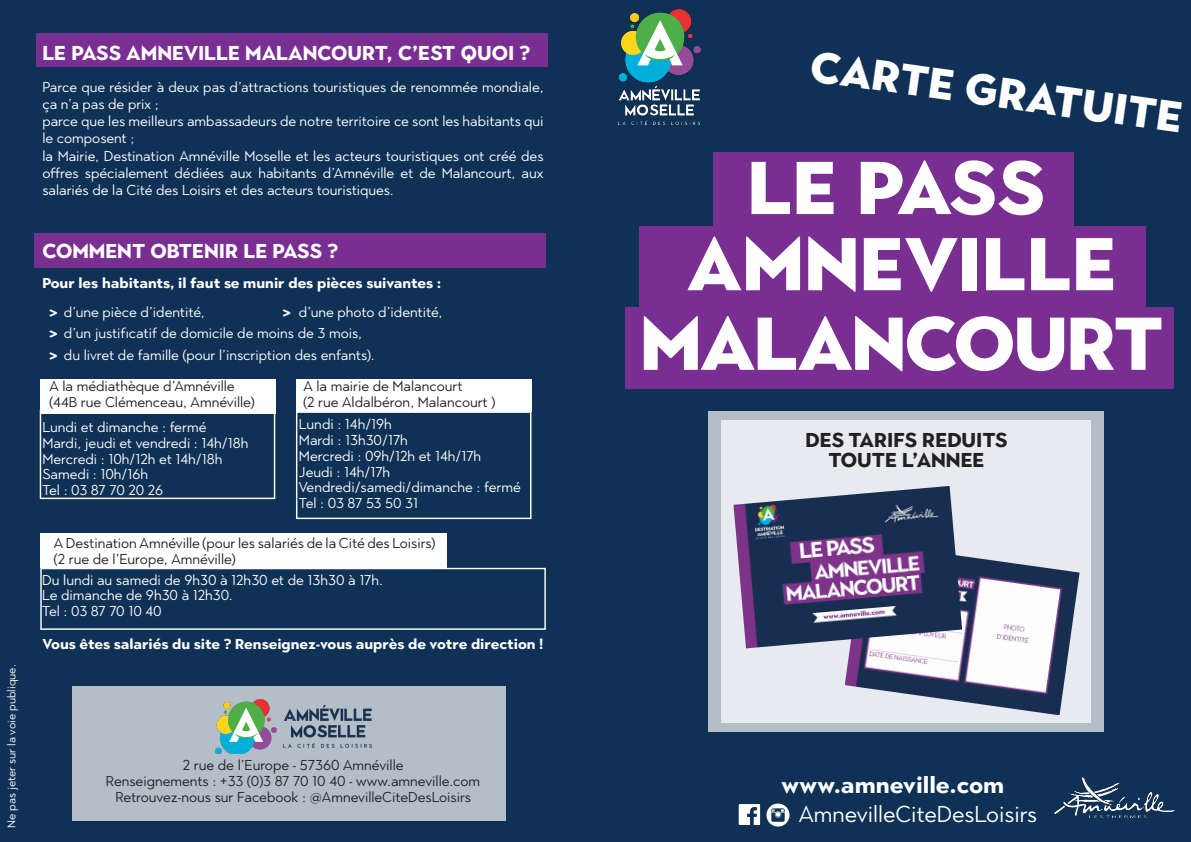
<style>
.page{position:relative;width:1191px;height:842px;background:#0f3155}
.page>*{position:absolute;margin:0;border:0;box-sizing:border-box;transform-origin:0 0}
.t1{font:900 74.5px "Town 10 Display";letter-spacing:-.015em;color:#fff}
.t2{font:900 43px "Town 10 Display";color:#fff}
.t3{font:22.9px "Town 80 Text";color:#fff}
.t4{font:700 22.9px "Town 80 Text";color:#fff}
.t5{font:700 20.1px "Town 80 Text";color:#fff}
.t6{font:700 20.1px "Town 80 Text";color:#231f20}
.t7{font:700 17.2px "Town 80 Text";color:#fff}
.t8{font:14.3px/17.2px "Town 80 Text";color:#fff}
.t9{font:14.3px "Town 80 Text";color:#231f20}
.t10{font:700 14.3px "Town 80 Text";color:#fff}
.t11{font:14.3px "Town 80 Text";letter-spacing:-.02em;color:#fff}
.t12{font:11.5px "Town 80 Text";color:#fff}
</style>
<div class="page">
<div style="left:40px;top:379px;width:235px;height:34px;background:#fff"></div>
<div style="left:296px;top:379px;width:235px;height:32px;background:#fff"></div>
<div style="left:40px;top:533px;width:406px;height:35px;background:#fff"></div>
<div style="left:36px;top:33px;width:512px;height:34px;background:#792e91"></div>
<div style="left:34px;top:233px;width:512px;height:35px;background:#792e91"></div>
<div style="left:72px;top:686px;width:433px;height:134px;background:#b3bec9"></div>
<div style="left:708px;top:411px;width:396px;height:321px;background:#b3bec9"></div>
<div style="left:713px;top:152px;width:360px;height:75px;background:#792e91"></div>
<div style="left:639px;top:226px;width:507px;height:81px;background:#792e91"></div>
<div style="left:625px;top:307px;width:548px;height:82px;background:#792e91"></div>
<div style="left:721px;top:420px;width:369px;height:302px;background:#e7eaee"></div>
<img style="left:845px;top:556px;width:234px;height:159px">
<img style="left:733px;top:486px;width:229px;height:162px">
<img style="left:1054px;top:777px;width:120px;height:41px">
<img style="left:215px;top:699px;width:156px;height:54px">
<div style="left:40px;top:409px;width:235px;height:90px;border:1px solid #fff"></div>
<div style="left:296px;top:411px;width:235px;height:108px;border:1px solid #fff"></div>
<div style="left:40px;top:568px;width:506px;height:62px;border:1px solid #fff"></div>
<img style="left:738px;top:804px;width:22px;height:21px">
<img style="left:766px;top:803px;width:23px;height:23px">
<img style="left:619px;top:10px;width:81px;height:115px">
<p class="t12" style="left:4px;top:827px;width:165px;rotate:-90deg">Ne pas jeter sur la voie publique.</p>
<p class="t5" style="left:42px;top:40px;width:489px">LE PASS AMNEVILLE MALANCOURT, C’EST QUOI ?</p>
<p class="t8" style="left:42px;top:78px;width:502px">Parce que résider à deux pas d’attractions touristiques de renommée mondiale, ça n’a pas de prix ;</p>
<p class="t8" style="left:42px;top:112px;width:503px">parce que les meilleurs ambassadeurs de notre territoire ce sont les habitants qui le composent ;</p>
<p class="t8" style="left:42px;top:147px;width:502px;text-align:justify">la Mairie, Destination Amnéville Moselle et les acteurs touristiques ont créé des offres spécialement dédiées aux habitants d’Amnéville et de Malancourt, aux salariés de la Cité des Loisirs et des acteurs touristiques.</p>
<p class="t5" style="left:42px;top:237px;width:297px">COMMENT OBTENIR LE PASS ?</p>
<p class="t10" style="left:42px;top:274px;width:400px">Pour les habitants, il faut se munir des pièces suivantes :</p>
<p class="t8" style="left:64px;top:303px;width:142px">d’une pièce d’identité,</p>
<p class="t8" style="left:299px;top:303px;width:145px">d’une photo d’identité,</p>
<p class="t8" style="left:64px;top:324px;width:300px">d’un justificatif de domicile de moins de 3 mois,</p>
<p class="t8" style="left:64px;top:346px;width:312px">du livret de famille (pour l’inscription des enfants).</p>
<p class="t7" style="left:48px;top:302px;width:11px">&gt;</p>
<p class="t7" style="left:282px;top:302px;width:11px">&gt;</p>
<p class="t7" style="left:48px;top:323px;width:11px">&gt;</p>
<p class="t7" style="left:48px;top:345px;width:11px">&gt;</p>
<p class="t9" style="left:49px;top:377px;width:187px">A la médiathèque d’Amnéville</p>
<p class="t9" style="left:49px;top:393px;width:207px">(44B rue Clémenceau, Amnéville)</p>
<p class="t8" style="left:42px;top:418px;width:165px">Lundi et dimanche : fermé</p>
<p class="t8" style="left:42px;top:434px;width:208px">Mardi, jeudi et vendredi : 14h/18h</p>
<p class="t8" style="left:42px;top:450px;width:182px">Mercredi : 10h/12h et 14h/18h</p>
<p class="t8" style="left:42px;top:466px;width:107px">Samedi : 10h/16h</p>
<p class="t11" style="left:42px;top:481px;width:122px">Tel : 03 87 70 20 26</p>
<p class="t9" style="left:303px;top:377px;width:161px">A la mairie de Malancourt</p>
<p class="t9" style="left:303px;top:393px;width:193px">(2 rue Aldalbéron, Malancourt )</p>
<p class="t8" style="left:299px;top:416px;width:94px">Lundi : 14h/19h</p>
<p class="t8" style="left:299px;top:431px;width:110px">Mardi : 13h30/17h</p>
<p class="t8" style="left:299px;top:447px;width:184px">Mercredi : 09h/12h et 14h/17h</p>
<p class="t8" style="left:299px;top:463px;width:93px">Jeudi : 14h/17h</p>
<p class="t8" style="left:299px;top:479px;width:223px">Vendredi/samedi/dimanche : fermé</p>
<p class="t11" style="left:299px;top:494px;width:121px">Tel : 03 87 53 50 31</p>
<p class="t9" style="left:54px;top:534px;width:383px">A Destination Amnéville (pour les salariés de la Cité des Loisirs)</p>
<p class="t9" style="left:54px;top:550px;width:183px">(2 rue de l’Europe, Amnéville)</p>
<p class="t8" style="left:42px;top:571px;width:342px">Du lundi au samedi de 9h30 à 12h30 et de 13h30 à 17h.</p>
<p class="t8" style="left:42px;top:587px;width:192px">Le dimanche de 9h30 à 12h30.</p>
<p class="t11" style="left:42px;top:602px;width:121px">Tel : 03 87 70 10 40</p>
<p class="t10" style="left:42px;top:634px;width:502px">Vous êtes salariés du site ? Renseignez-vous auprès de votre direction !</p>
<p class="t9" style="left:183px;top:756px;width:222px">2 rue de l’Europe - 57360 Amnéville</p>
<p class="t9" style="left:106px;top:772px;width:376px">Renseignements : +33 (0)3 87 70 10 40 - www.amneville.com</p>
<p class="t9" style="left:115px;top:788px;width:357px">Retrouvez-nous sur Facebook : @AmnevilleCiteDesLoisirs</p>
<p class="t2" style="left:814px;top:41px;width:377px;rotate:8deg">Carte gratuite</p>
<p class="t1" style="left:747px;top:145px;width:299px">LE PASS</p>
<p class="t1" style="left:687px;top:221px;width:431px">AMNEVILLE</p>
<p class="t1" style="left:639px;top:301px;width:526px">MALANCOURT</p>
<p class="t6" style="left:805px;top:427px;width:203px">DES TARIFS REDUITS</p>
<p class="t6" style="left:828px;top:447px;width:158px">TOUTE L’ANNEE</p>
<p class="t4" style="left:781px;top:770px;width:224px">www.amneville.com</p>
<p class="t3" style="left:799px;top:800px;width:240px">AmnevilleCiteDesLoisirs</p>
</div>
